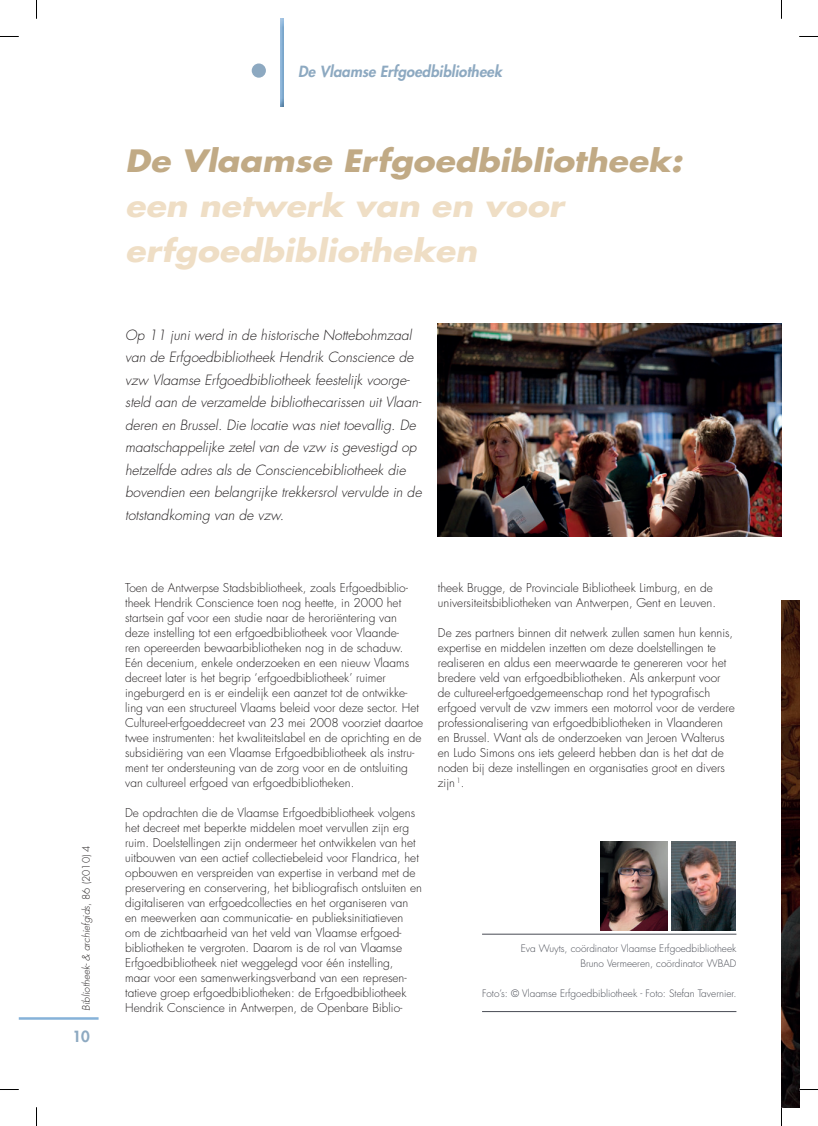
<style>
.page{position:relative;width:818px;height:1126px;background:#fff}
.page>*{position:absolute;margin:0;border:0;box-sizing:border-box;transform-origin:0 0}
.t1{font:italic 700 30px/45px "Futura";color:#efdec5;scale:1.1 1}
.t2{font:italic 700 30px "Futura";color:#c1aa85;scale:1.1 1}
.t3{font:italic 800 15px "Futura";color:#8da9c1}
.t4{font:800 15px "Futura";color:#8da9c1}
.t5{font:italic 300 13.75px/22.5px "Futura";color:#231f20}
.t6{font:300 11.88px/15px "Futura";color:#231f20}
.t7{font:300 10px/15px "Futura";color:#484b54;text-align:right}
.t8{font:italic 300 10px "Futura";color:#231f20}
.s1{font-style:normal}
</style>
<div class="page">
<img style="left:781px;top:600px;width:17px;height:507px">
<img style="left:437px;top:323px;width:344px;height:213px">
<hr style="left:482px;top:933px;width:254px;height:1px;background:#484b54">
<hr style="left:482px;top:1011px;width:254px;height:1px;background:#484b54">
<img style="left:281px;top:22px;width:2px;height:82px">
<div style="left:251px;top:63px;width:15px;height:15px;background:#8da9c1;border-radius:50%"></div>
<hr style="left:19px;top:1017px;width:79px;height:2px;background:#86b2d9">
<img style="left:600px;top:841px;width:67px;height:89px">
<img style="left:671px;top:841px;width:64px;height:89px">
<svg style="left:0;top:36px;width:19px;height:1px"></svg>
<svg style="left:799px;top:36px;width:18px;height:1px"></svg>
<svg style="left:0;top:1089px;width:19px;height:1px"></svg>
<svg style="left:798px;top:1088px;width:19px;height:2px"></svg>
<svg style="left:36px;top:0;width:1px;height:19px"></svg>
<svg style="left:36px;top:1107px;width:1px;height:18px"></svg>
<p class="t8" style="left:80px;top:1010px;width:167px;rotate:-90deg">Bibliotheek- &amp; archiefgids<span class="s1">, 86 (2010) 4</span></p>
<p class="t4" style="left:72px;top:1026px;width:19px">10</p>
<p class="t3" style="left:298px;top:61px;width:205px">De Vlaamse Erfgoedbibliotheek</p>
<h1 class="t2" style="left:125px;top:139px;width:507px">De Vlaamse Erfgoedbibliotheek:</h1>
<h1 class="t1" style="left:125px;top:182px;width:400px">een netwerk van en voor erfgoedbibliotheken</h1>
<p class="t5" style="left:125px;top:323px;width:298px">Op 11 juni werd in de historische Nottebohmzaal van de Erfgoedbibliotheek Hendrik Conscience de vzw Vlaamse Erfgoedbibliotheek feestelijk voorge&shy;steld aan de verzamelde bibliothecarissen uit Vlaan&shy;deren en Brussel. Die locatie was niet toevallig. De maatschappelijke zetel van de vzw is gevestigd op hetzelfde adres als de Consciencebibliotheek die bovendien een belangrijke trekkersrol vervulde in de totstandkoming van de vzw.</p>
<p class="t6" style="left:125px;top:580px;width:299px">Toen de Antwerpse Stadsbibliotheek, zoals Erfgoedbiblio&shy;theek Hendrik Conscience toen nog heette, in 2000 het startsein gaf voor een studie naar de heroriëntering van deze instelling tot een erfgoedbibliotheek voor Vlaande-<br>ren opereerden bewaarbibliotheken nog in de schaduw.<br>Eén decenium, enkele onderzoeken en een nieuw Vlaams decreet later is het begrip ‘erfgoedbibliotheek’ ruimer ingeburgerd en is er eindelijk een aanzet tot de ontwikke&shy;ling van een structureel Vlaams beleid voor deze sector. Het Cultureel-erfgoeddecreet van 23 mei 2008 voorziet daartoe twee instrumenten: het kwaliteitslabel en de oprichting en de subsidiëring van een Vlaamse Erfgoedbibliotheek als instru&shy;ment ter ondersteuning van de zorg voor en de ontsluiting van cultureel erfgoed van erfgoedbibliotheken.</p>
<p class="t6" style="left:125px;top:805px;width:298px">De opdrachten die de Vlaamse Erfgoedbibliotheek volgens het decreet met beperkte middelen moet vervullen zijn erg ruim. Doelstellingen zijn ondermeer het ontwikkelen van het uitbouwen van een actief collectiebeleid voor Flandrica, het opbouwen en verspreiden van expertise in verband met de preservering en conservering, het bibliografisch ontsluiten en digitaliseren van erfgoedcollecties en het organiseren van en meewerken aan communicatie- en publieksinitiatieven<br>om de zichtbaarheid van het veld van Vlaamse erfgoed&shy;bibliotheken te vergroten. Daarom is de rol van Vlaamse Erfgoedbibliotheek niet weggelegd voor één instelling,<br>maar voor een samenwerkingsverband van een represen&shy;tatieve groep erfgoedbibliotheken: de Erfgoedbibliotheek Hendrik Conscience in Antwerpen, de Openbare Biblio-</p>
<p class="t6" style="left:437px;top:580px;width:279px">theek Brugge, de Provinciale Bibliotheek Limburg, en de universiteits bibliotheken van Antwerpen, Gent en Leuven.</p>
<p class="t6" style="left:437px;top:625px;width:298px">De zes partners binnen dit netwerk zullen samen hun kennis, expertise en middelen inzetten om deze doelstellingen te realiseren en aldus een meerwaarde te genereren voor het bredere veld van erfgoedbibliotheken. Als ankerpunt voor de cultureel-erfgoedgemeenschap rond het typografisch erfgoed vervult de vzw immers een motorrol voor de verdere professionalisering van erfgoedbibliotheken in Vlaanderen en Brussel. Want als de onderzoeken van Jeroen Walterus en Ludo Simons ons iets geleerd hebben dan is het dat de noden bij deze instellingen en organisaties groot en divers zijn <sup>1</sup>.</p>
<p class="t7" style="left:520px;top:940px;width:217px">Eva Wuyts, coördinator Vlaamse Erfgoedbibliotheek<br>Bruno Vermeeren, coördinator VVBAD</p>
<p class="t7" style="left:482px;top:985px;width:256px">Foto’s: © Vlaamse Erfgoedbibliotheek - Foto: Stefan Tavernier.</p>
</div>
